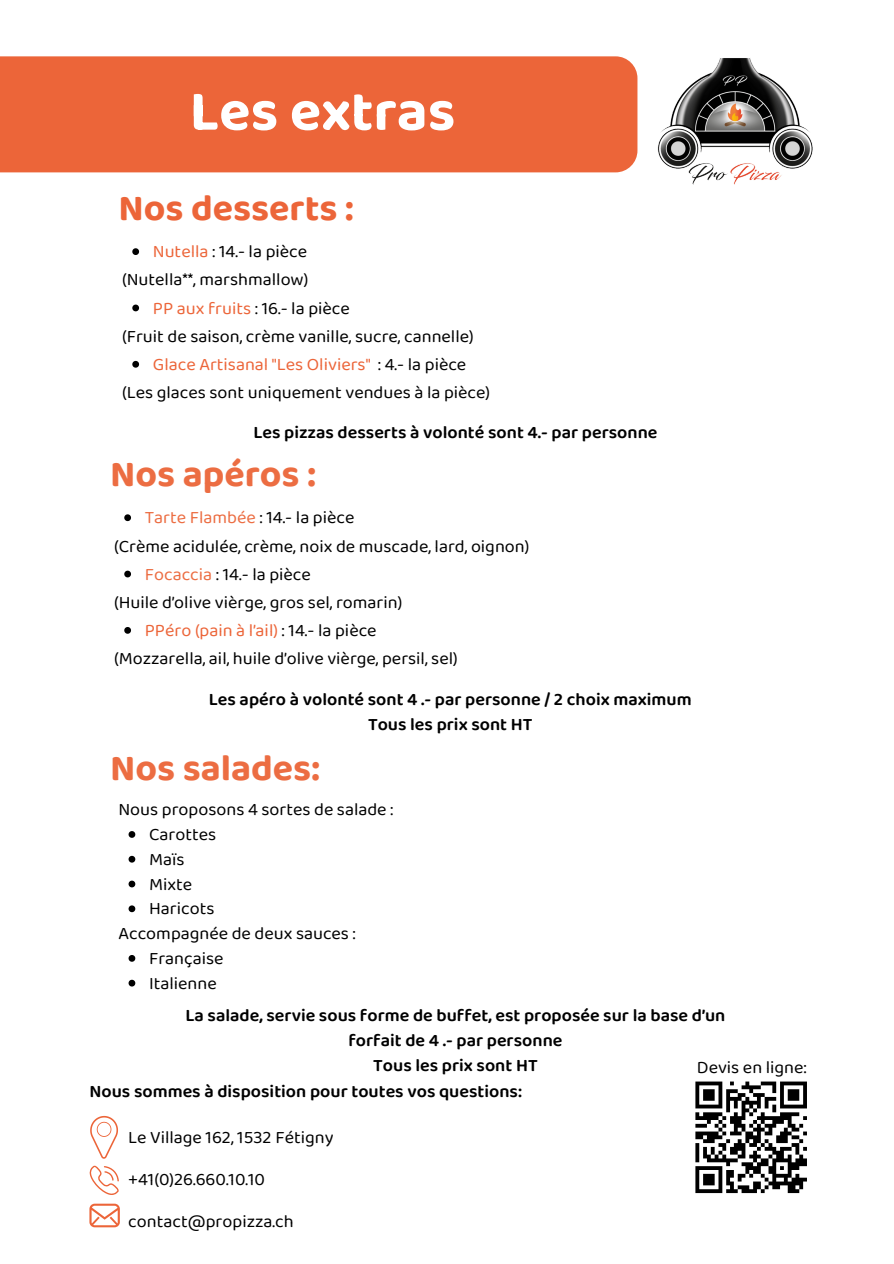
<style>
.page{position:relative;width:894px;height:1264px;background:#fff}
.page>*{position:absolute;margin:0;border:0;box-sizing:border-box;transform-origin:0 0}
.t1{font:700 57.75px "Baloo 2";color:#fff}
.t2{font:700 37.5px "Baloo 2";color:#ec6d42}
.t3{font:700 37.5px "Baloo 2";color:#ec6539}
.t4{font:18px "Baloo 2";color:#000}
.t5{font:600 18px/24.8px "Baloo 2";color:#000;text-align:center}
.t6{font:18px "Baloo 2";color:#ec6539}
.t7{font:18px "Baloo 2";color:#ec6d42}
.s1{color:#ec6539}
.s2{color:#000}
.s3{color:#ec6d42}
</style>
<div class="page">
<div style="left:0;top:56px;width:637px;height:116px;background:#ec6539"></div>
<img style="left:657px;top:58px;width:155px;height:127px">
<svg style="left:89px;top:1165px;width:30px;height:29px"></svg>
<svg style="left:89px;top:1203px;width:31px;height:24px"></svg>
<svg style="left:90px;top:1115px;width:28px;height:43px"></svg>
<svg style="left:695px;top:1081px;width:111px;height:111px"></svg>
<svg style="left:132px;top:248px;width:7px;height:7px"></svg>
<svg style="left:132px;top:304px;width:7px;height:7px"></svg>
<svg style="left:132px;top:361px;width:7px;height:6px"></svg>
<svg style="left:124px;top:514px;width:7px;height:7px"></svg>
<svg style="left:124px;top:570px;width:7px;height:7px"></svg>
<svg style="left:124px;top:627px;width:7px;height:6px"></svg>
<svg style="left:128px;top:831px;width:7px;height:6px"></svg>
<svg style="left:128px;top:855px;width:7px;height:7px"></svg>
<svg style="left:128px;top:880px;width:7px;height:7px"></svg>
<svg style="left:128px;top:905px;width:7px;height:7px"></svg>
<svg style="left:128px;top:955px;width:7px;height:6px"></svg>
<svg style="left:128px;top:979px;width:7px;height:7px"></svg>
<p class="t1" style="left:190px;top:76px;width:267px">Les extras</p>
<p class="t3" style="left:118px;top:185px;width:237px">Nos desserts :</p>
<p class="t4" style="left:153px;top:240px;width:156px"><span class="s1">Nutella</span> : 14.- la pièce</p>
<p class="t4" style="left:122px;top:269px;width:188px">(Nutella**, marshmallow)</p>
<p class="t4" style="left:153px;top:297px;width:198px"><span class="s1">PP aux fruits</span> : 16.- la pièce</p>
<p class="t4" style="left:122px;top:325px;width:353px">(Fruit de saison, crème vanille, sucre, cannelle)</p>
<p class="t6" style="left:153px;top:353px;width:315px">Glace Artisanal "Les Oliviers" <span class="s2">: 4.- la pièce</span></p>
<p class="t4" style="left:122px;top:381px;width:369px">(Les glaces sont uniquement vendues à la pièce)</p>
<p class="t5" style="left:253px;top:419px;width:405px">Les pizzas desserts à volonté sont 4.- par personne</p>
<p class="t2" style="left:110px;top:451px;width:207px">Nos apéros :</p>
<p class="t7" style="left:145px;top:506px;width:211px">Tarte Flambée <span class="s2">: 14.- la pièce</span></p>
<p class="t4" style="left:114px;top:535px;width:416px">(Crème acidulée, crème, noix de muscade, lard, oignon)</p>
<p class="t4" style="left:145px;top:563px;width:167px"><span class="s3">Focaccia</span> : 14.- la pièce</p>
<p class="t4" style="left:114px;top:591px;width:289px">(Huile d’olive vièrge, gros sel, romarin)</p>
<p class="t6" style="left:145px;top:619px;width:233px">PPéro (pain à l’ail) <span class="s2">: 14.- la pièce</span></p>
<p class="t4" style="left:114px;top:647px;width:345px">(Mozzarella, ail, huile d’olive vièrge, persil, sel)</p>
<p class="t5" style="left:209px;top:686px;width:484px">Les apéro à volonté sont 4 .- par personne / 2 choix maximum</p>
<p class="t5" style="left:368px;top:711px;width:166px">Tous les prix sont HT</p>
<p class="t2" style="left:110px;top:745px;width:211px">Nos salades:</p>
<p class="t4" style="left:118px;top:798px;width:277px">Nous proposons 4 sortes de salade :</p>
<p class="t4" style="left:149px;top:823px;width:69px">Carottes</p>
<p class="t4" style="left:149px;top:848px;width:37px">Maïs</p>
<p class="t4" style="left:149px;top:872px;width:45px">Mixte</p>
<p class="t4" style="left:149px;top:897px;width:67px">Haricots</p>
<p class="t4" style="left:149px;top:947px;width:76px">Française</p>
<p class="t4" style="left:149px;top:972px;width:69px">Italienne</p>
<p class="t4" style="left:118px;top:922px;width:239px">Accompagnée de deux sauces :</p>
<p class="t5" style="left:185px;top:1002px;width:541px">La salade, servie sous forme de buffet, est proposée sur la base d’un forfait de 4 .- par personne</p>
<p class="t5" style="left:373px;top:1052px;width:166px">Tous les prix sont HT</p>
<p class="t4" style="left:696px;top:1056px;width:111px">Devis en ligne:</p>
<p class="t5" style="left:89px;top:1078px;width:434px">Nous sommes à disposition pour toutes vos questions:</p>
<p class="t4" style="left:128px;top:1126px;width:207px">Le Village 162, 1532 Fétigny</p>
<p class="t4" style="left:128px;top:1168px;width:138px">+41(0)26.660.10.10</p>
<p class="t4" style="left:128px;top:1209px;width:167px">contact@propizza.ch</p>
</div>
